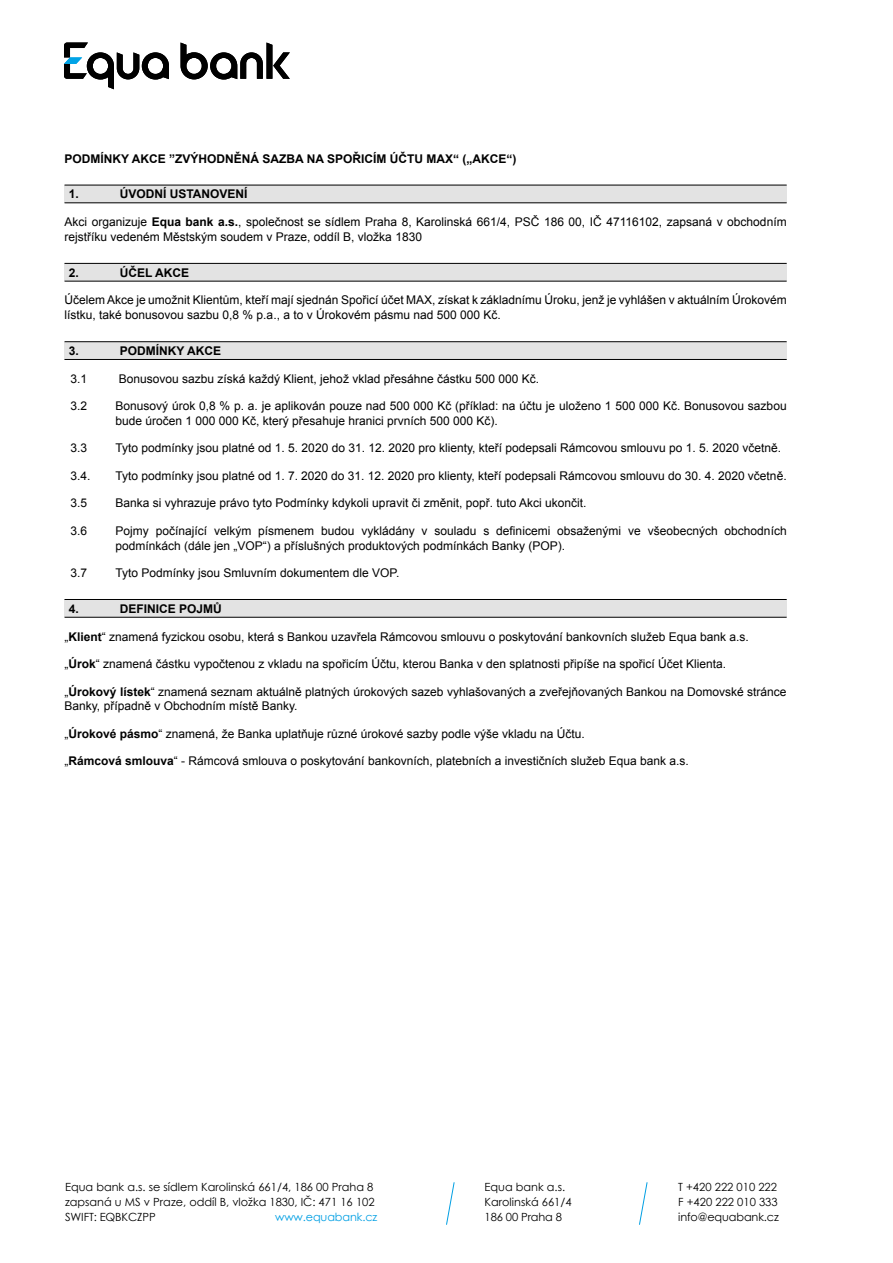
<style>
.page{position:relative;width:893px;height:1263px;background:#fff}
.page>*{position:absolute;margin:0;border:0;box-sizing:border-box;transform-origin:0 0}
.t1{font:12px/14.7px "Arial CE";color:#000}
.t2{font:700 12px "Arial";color:#000}
.t3{font:700 12px "Arial CE";color:#000}
.t4{font:11.25px/15px "Century Gothic";color:#000}
.t5{font:11.25px "Century Gothic";letter-spacing:-.01em;color:#009fe3}
.s1{font-weight:700}
</style>
<div class="page">
<svg style="left:446px;top:1182px;width:9px;height:43px"></svg>
<svg style="left:639px;top:1182px;width:9px;height:43px"></svg>
<svg style="left:181px;top:43px;width:109px;height:37px"></svg>
<svg style="left:64px;top:43px;width:105px;height:46px"></svg>
<div style="left:65px;top:185px;width:722px;height:18px;background:#e3e3e3"></div>
<hr style="left:65px;top:185px;width:722px;height:1px;background:#000">
<hr style="left:65px;top:202px;width:722px;height:1px;background:#000">
<div style="left:65px;top:263px;width:722px;height:18px;background:#e3e3e3"></div>
<hr style="left:65px;top:263px;width:722px;height:1px;background:#000">
<hr style="left:65px;top:281px;width:722px;height:1px;background:#000">
<div style="left:65px;top:342px;width:722px;height:17px;background:#e3e3e3"></div>
<hr style="left:65px;top:341px;width:722px;height:1px;background:#000">
<hr style="left:65px;top:359px;width:722px;height:1px;background:#000">
<div style="left:65px;top:600px;width:722px;height:17px;background:#e3e3e3"></div>
<hr style="left:65px;top:599px;width:722px;height:1px;background:#000">
<hr style="left:65px;top:617px;width:722px;height:1px;background:#000">
<p class="t3" style="left:65px;top:151px;width:453px">PODMÍNKY AKCE ”ZVÝHODNĚNÁ SAZBA NA SPOŘICÍM ÚČTU MAX“ („AKCE“)</p>
<p class="t2" style="left:69px;top:186px;width:12px">1.</p>
<p class="t2" style="left:120px;top:186px;width:129px">ÚVODNÍ USTANOVENÍ</p>
<p class="t1" style="left:65px;top:215px;width:724px">Akci organizuje <span class="s1">Equa bank a.s.</span>, společnost se sídlem Praha 8, Karolinská 661/4, PSČ 186 00, IČ 47116102, zapsaná v obchodním rejstříku vedeném Městským soudem v Praze, oddíl B, vložka 1830</p>
<p class="t2" style="left:69px;top:264px;width:12px">2.</p>
<p class="t2" style="left:120px;top:264px;width:71px">ÚČEL AKCE</p>
<p class="t1" style="left:65px;top:293px;width:724px">Účelem Akce je umožnit Klientům, kteří mají sjednán Spořicí účet MAX, získat k základnímu Úroku, jenž je vyhlášen v aktuálním Úrokovém lístku, také bonusovou sazbu 0,8 % p.a., a to v Úrokovém pásmu nad 500 000 Kč.</p>
<p class="t2" style="left:69px;top:343px;width:12px">3.</p>
<p class="t2" style="left:120px;top:343px;width:103px">PODMÍNKY AKCE</p>
<p class="t1" style="left:71px;top:371px;width:18px">3.1</p>
<p class="t1" style="left:119px;top:371px;width:422px">Bonusovou sazbu získá každý Klient, jehož vklad přesáhne částku 500 000 Kč.</p>
<p class="t1" style="left:71px;top:399px;width:18px">3.2</p>
<p class="t1" style="left:116px;top:399px;width:673px">Bonusový úrok 0,8 % p. a. je aplikován pouze nad 500 000 Kč (příklad: na účtu je uloženo 1 500 000 Kč. Bonusovou sazbou bude úročen 1 000 000 Kč, který přesahuje hranici prvních 500 000 Kč).</p>
<p class="t1" style="left:71px;top:441px;width:18px">3.3</p>
<p class="t1" style="left:116px;top:441px;width:667px">Tyto podmínky jsou platné od 1. 5. 2020 do 31. 12. 2020 pro klienty, kteří podepsali Rámcovou smlouvu po 1. 5. 2020 včetně.</p>
<p class="t1" style="left:71px;top:468px;width:22px">3.4.</p>
<p class="t1" style="left:116px;top:468px;width:673px">Tyto podmínky jsou platné od 1. 7. 2020 do 31. 12. 2020 pro klienty, kteří podepsali Rámcovou smlouvu do 30. 4. 2020 včetně.</p>
<p class="t1" style="left:71px;top:496px;width:18px">3.5</p>
<p class="t1" style="left:116px;top:496px;width:472px">Banka si vyhrazuje právo tyto Podmínky kdykoli upravit či změnit, popř. tuto Akci ukončit.</p>
<p class="t1" style="left:71px;top:523px;width:18px">3.6</p>
<p class="t1" style="left:116px;top:523px;width:673px">Pojmy počínající velkým písmenem budou vykládány v souladu s definicemi obsaženými ve všeobecných obchodních podmínkách (dále jen „VOP“) a příslušných produktových podmínkách Banky (POP).</p>
<p class="t1" style="left:71px;top:566px;width:18px">3.7</p>
<p class="t1" style="left:116px;top:566px;width:285px">Tyto Podmínky jsou Smluvním dokumentem dle VOP.</p>
<p class="t2" style="left:69px;top:600px;width:12px">4.</p>
<p class="t2" style="left:120px;top:600px;width:104px">DEFINICE POJMŮ</p>
<p class="t1" style="left:65px;top:629px;width:686px">„<span class="s1">Klient</span>“ znamená fyzickou osobu, která s Bankou uzavřela Rámcovou smlouvu o poskytování bankovních služeb Equa bank a.s.</p>
<p class="t1" style="left:65px;top:657px;width:663px">„<span class="s1">Úrok</span>“ znamená částku vypočtenou z vkladu na spořicím Účtu, kterou Banka v den splatnosti připíše na spořicí Účet Klienta.</p>
<p class="t1" style="left:65px;top:684px;width:724px">„<span class="s1">Úrokový lístek</span>“ znamená seznam aktuálně platných úrokových sazeb vyhlašovaných a zveřejňovaných Bankou na Domovské stránce<br>Banky, případně v Obchodním místě Banky.</p>
<p class="t1" style="left:65px;top:726px;width:522px">„<span class="s1">Úrokové pásmo</span>“ znamená, že Banka uplatňuje různé úrokové sazby podle výše vkladu na Účtu.</p>
<p class="t1" style="left:65px;top:754px;width:626px">„<span class="s1">Rámcová smlouva</span>“ - Rámcová smlouva o poskytování bankovních, platebních a investičních služeb Equa bank a.s.</p>
<p class="t4" style="left:65px;top:1179px;width:311px;text-align:justify">Equa bank a.s. se sídlem Karolinská 661/4, 186 00 Praha 8 zapsaná u MS v Praze, oddíl B, vložka 1830, IČ: 471 16 102<br>SWIFT: EQBKCZPP</p>
<p class="t5" style="left:275px;top:1209px;width:104px">www.equabank.cz</p>
<p class="t4" style="left:485px;top:1179px;width:89px">Equa bank a.s.<br>Karolinská 661/4<br>186 00 Praha 8</p>
<p class="t4" style="left:678px;top:1179px;width:102px">T +420 222 010 222<br>F +420 222 010 333 info@equabank.cz</p>
</div>
